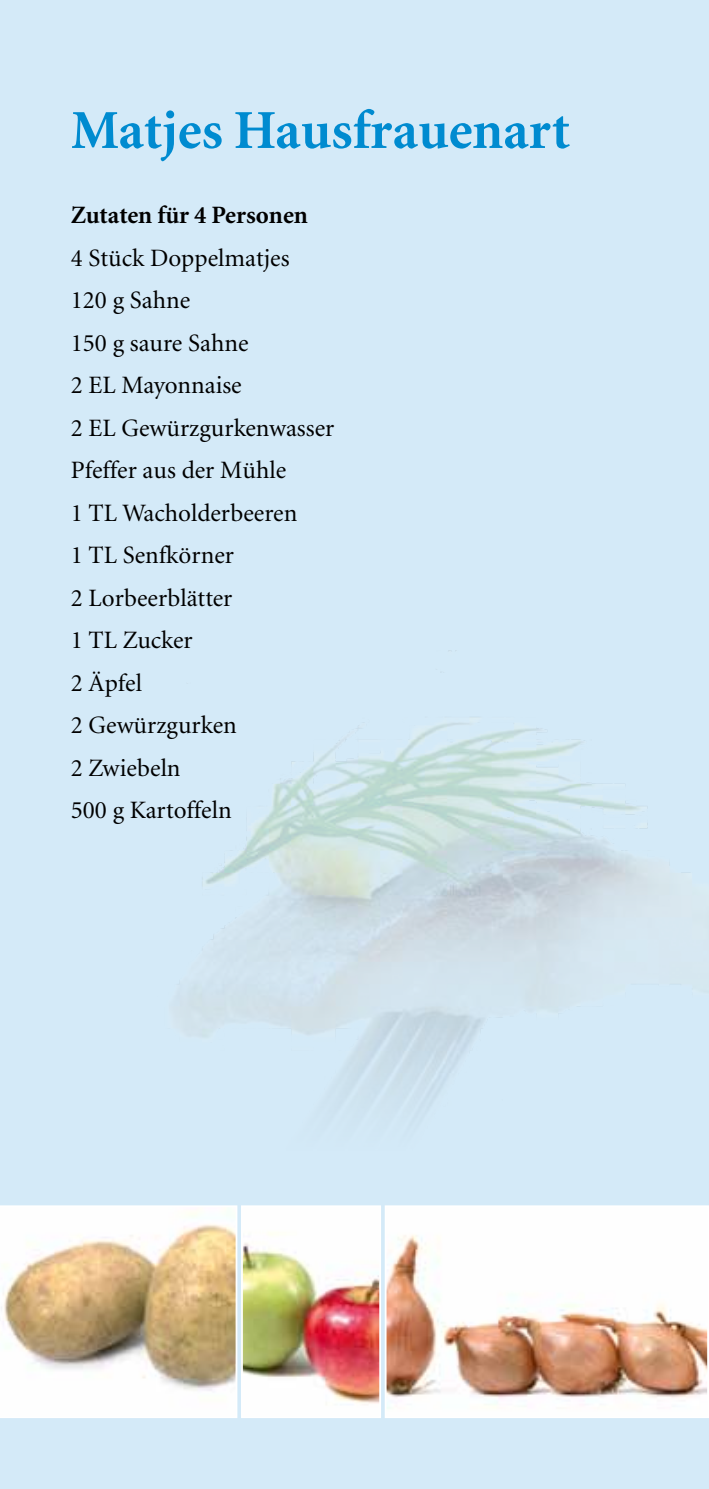
<style>
.page{position:relative;width:709px;height:1489px;background:#fff}
.page>*{position:absolute;margin:0;border:0;box-sizing:border-box;transform-origin:0 0}
.t1{font:700 55px "Minion";color:#008bd0}
.t2{font:25px/42.5px "Minion";color:#000}
.t3{font:700 25px "Minion";letter-spacing:-.005em;color:#000}
</style>
<div class="page">
<div style="left:0;top:0;width:709px;height:1488px;background:#d4eaf8"></div>
<img style="left:174px;top:650px;width:496px;height:458px">
<svg style="left:0;top:1205px;width:237px;height:212px;background:#e0d0b6"></svg>
<img style="left:244px;top:1208px;width:134px;height:206px">
<div style="left:241px;top:1205px;width:140px;height:212px;border:2px solid #fff"></div>
<img style="left:388px;top:1208px;width:318px;height:206px">
<div style="left:385px;top:1205px;width:324px;height:212px;border:2px solid #fff"></div>
<h1 class="t1" style="left:71px;top:102px;width:500px">Matjes Hausfrauenart</h1>
<p class="t3" style="left:71px;top:202px;width:238px">Zutaten für 4 Personen</p>
<p class="t2" style="left:71px;top:237px;width:265px">4 Stück Doppelmatjes<br>120 g Sahne<br>150 g saure Sahne<br>2 EL Mayonnaise<br>2 EL Gewürzgurkenwasser<br>Pfeffer aus der Mühle<br>1 TL Wacholderbeeren<br>1 TL Senfkörner<br>2 Lorbeerblätter<br>1 TL Zucker<br>2 Äpfel<br>2 Gewürzgurken<br>2 Zwiebeln<br>500 g Kartoffeln</p>
</div>
